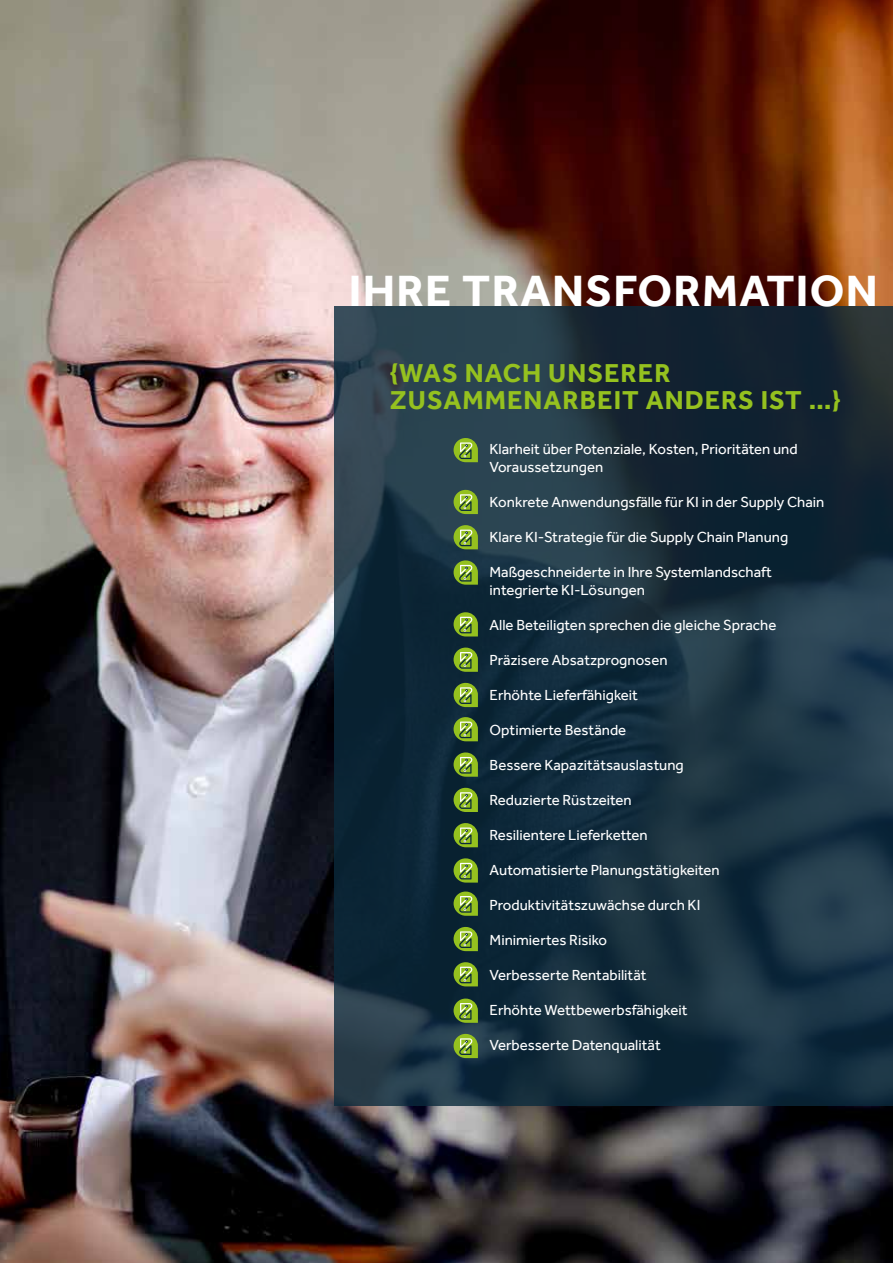
<style>
.page{position:relative;width:893px;height:1263px;background:#fff}
.page>*{position:absolute;margin:0;border:0;box-sizing:border-box;transform-origin:0 0}
.t1{font:700 45px "Effra";letter-spacing:.03em;color:#fff}
.t2{font:700 26.55px/26.5px "Effra";letter-spacing:.04em;color:#95c11f}
.t3{font:15px/18px "Effra";color:#fff}
</style>
<div class="page">
<img style="left:0;top:0;width:893px;height:1263px">
<svg style="left:334px;top:306px;width:559px;height:800px;background:#18303e"></svg>
<svg style="left:454px;top:438px;width:24px;height:24px"></svg>
<svg style="left:454px;top:490px;width:24px;height:24px"></svg>
<svg style="left:454px;top:525px;width:24px;height:24px"></svg>
<svg style="left:454px;top:560px;width:24px;height:25px"></svg>
<svg style="left:454px;top:612px;width:24px;height:24px"></svg>
<svg style="left:454px;top:752px;width:24px;height:25px"></svg>
<svg style="left:454px;top:927px;width:24px;height:24px"></svg>
<svg style="left:454px;top:683px;width:24px;height:24px"></svg>
<svg style="left:454px;top:823px;width:24px;height:24px"></svg>
<svg style="left:454px;top:998px;width:24px;height:25px"></svg>
<svg style="left:454px;top:647px;width:24px;height:25px"></svg>
<svg style="left:454px;top:788px;width:24px;height:24px"></svg>
<svg style="left:454px;top:962px;width:24px;height:24px"></svg>
<svg style="left:454px;top:717px;width:24px;height:24px"></svg>
<svg style="left:454px;top:891px;width:24px;height:25px"></svg>
<svg style="left:454px;top:858px;width:24px;height:24px"></svg>
<svg style="left:454px;top:1034px;width:24px;height:24px"></svg>
<h1 class="t1" style="left:349px;top:268px;width:531px">IHRE TRANSFORMATION</h1>
<h2 class="t2" style="left:390px;top:360px;width:452px">{WAS NACH UNSERER<br>ZUSAMMENARBEIT ANDERS IST …}</h2>
<p class="t3" style="left:490px;top:439px;width:310px">Klarheit über Potenziale, Kosten, Prioritäten und<br>Voraussetzungen</p>
<p class="t3" style="left:490px;top:492px;width:336px">Konkrete Anwendungsfälle für KI in der Supply Chain</p>
<p class="t3" style="left:490px;top:528px;width:300px">Klare KI-Strategie für die Supply Chain Planung</p>
<p class="t3" style="left:490px;top:563px;width:284px">Maßgeschneiderte in Ihre Systemlandschaft integrierte KI-Lösungen</p>
<p class="t3" style="left:490px;top:616px;width:288px">Alle Beteiligten sprechen die gleiche Sprache</p>
<p class="t3" style="left:490px;top:650px;width:179px">Präzisere Absatzprognosen</p>
<p class="t3" style="left:490px;top:685px;width:150px">Erhöhte Lieferfähigkeit</p>
<p class="t3" style="left:490px;top:720px;width:138px">Optimierte Bestände</p>
<p class="t3" style="left:490px;top:755px;width:196px">Bessere Kapazitätsauslastung</p>
<p class="t3" style="left:490px;top:791px;width:144px">Reduzierte Rüstzeiten</p>
<p class="t3" style="left:490px;top:826px;width:160px">Resilientere Lieferketten</p>
<p class="t3" style="left:490px;top:860px;width:232px">Automatisierte Planungstätigkeiten</p>
<p class="t3" style="left:490px;top:895px;width:212px">Produktivitätszuwächse durch KI</p>
<p class="t3" style="left:490px;top:931px;width:119px">Minimiertes Risiko</p>
<p class="t3" style="left:490px;top:965px;width:159px">Verbesserte Rentabilität</p>
<p class="t3" style="left:490px;top:1000px;width:199px">Erhöhte Wettbewerbsfähigkeit</p>
<p class="t3" style="left:490px;top:1036px;width:173px">Verbesserte Datenqualität</p>
</div>
